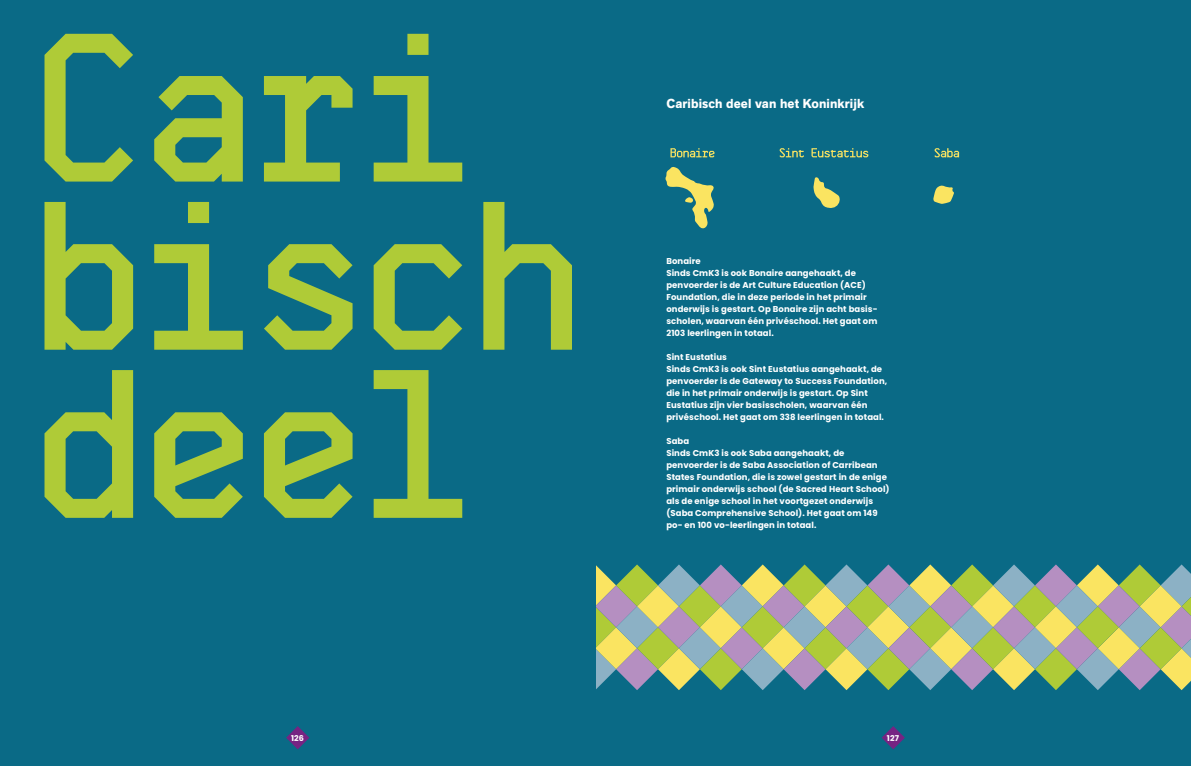
<style>
.page{position:relative;width:1191px;height:766px;background:#fff}
.page>*{position:absolute;margin:0;border:0;box-sizing:border-box;transform-origin:0 0}
.t1{font:700 12.9px "Akzid Grtsk Next";letter-spacing:.01em;color:#fff}
.PLAT{font:700 8.5px/12px "Poppins";letter-spacing:.01em;color:#fff}
.t2{font:700 8px "Poppins";letter-spacing:.01em;color:#fff}
</style>
<div class="page">
<div style="left:0;top:0;width:1191px;height:765px;background:#0a6a86"></div>
<svg style="left:881px;top:726px;width:24px;height:23px"></svg>
<svg style="left:286px;top:726px;width:23px;height:23px"></svg>
<svg style="left:44px;top:370px;width:418px;height:147px"></svg>
<svg style="left:44px;top:202px;width:528px;height:147px"></svg>
<svg style="left:44px;top:34px;width:418px;height:147px"></svg>
<svg style="left:596px;top:564px;width:595px;height:126px"></svg>
<svg style="left:813px;top:177px;width:27px;height:31px"></svg>
<svg style="left:933px;top:185px;width:21px;height:19px"></svg>
<svg style="left:665px;top:167px;width:49px;height:61px"></svg>
<svg style="left:670px;top:148px;width:44px;height:9px"></svg>
<svg style="left:934px;top:148px;width:25px;height:9px"></svg>
<svg style="left:779px;top:148px;width:89px;height:9px"></svg>
<h1 class="t1" style="left:666px;top:95px;width:199px">Caribisch deel van het Koninkrijk</h1>
<p class="PLAT" style="left:666px;top:255px;width:36px">Bonaire</p>
<p class="PLAT" style="left:666px;top:267px;width:213px">Sinds CmK3 is ook Bonaire aangehaakt, de penvoerder is de Art Culture Education (ACE)<br>Foundation, die in deze periode in het primair onderwijs is gestart. Op Bonaire zijn acht basis&shy;scholen, waarvan één privéschool. Het gaat om 2103 leerlingen in totaal.</p>
<p class="PLAT" style="left:666px;top:351px;width:62px">Sint Eustatius</p>
<p class="PLAT" style="left:666px;top:363px;width:222px">Sinds CmK3 is ook Sint Eustatius aangehaakt, de penvoerder is de Gateway to Success Foundation, die in het primair onderwijs is gestart. Op Sint Eustatius zijn vier basisscholen, waarvan één privéschool. Het gaat om 338 leerlingen in totaal.</p>
<p class="PLAT" style="left:666px;top:435px;width:24px">Saba</p>
<p class="PLAT" style="left:666px;top:447px;width:225px">Sinds CmK3 is ook Saba aangehaakt, de penvoerder is de Saba Association of Carribean States Foundation, die is zowel gestart in de enige primair onderwijs school (de Sacred Heart School) als de enige school in het voortgezet onderwijs (Saba Comprehensive School). Het gaat om 149 po- en 100 vo-leerlingen in totaal.</p>
<p class="t2" style="left:291px;top:733px;width:14px">126</p>
<p class="t2" style="left:887px;top:733px;width:14px">127</p>
</div>
